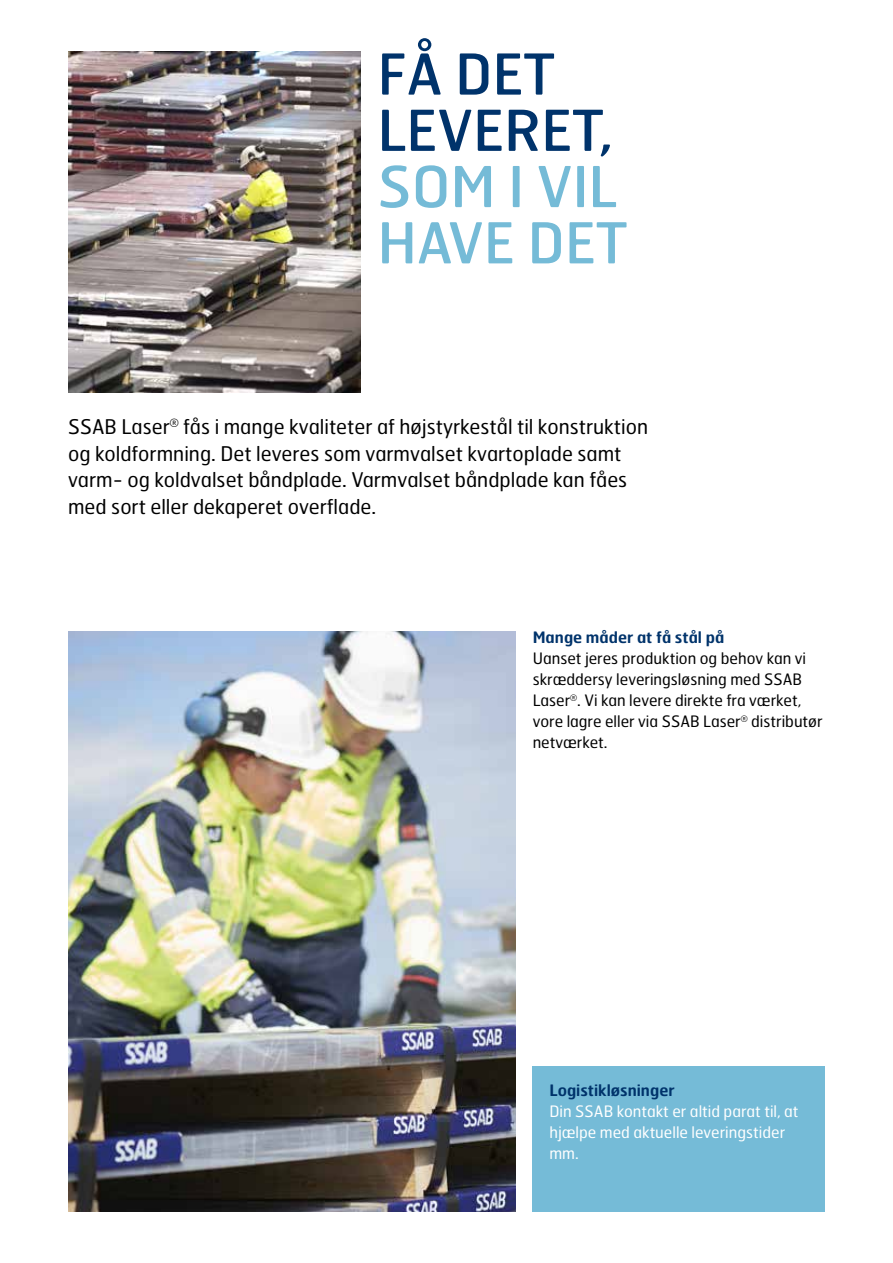
<style>
.page{position:relative;width:893px;height:1263px;background:#fff}
.page>*{position:absolute;margin:0;border:0;box-sizing:border-box;transform-origin:0 0}
.t1{font:56.25px/56.2px "Hermes FB";color:#75bbd7}
.t2{font:56.25px/56.2px "Hermes FB";color:#00336b}
.t3{font:20.25px/27px "Hermes FB";color:#000}
.t4{font:15.75px/21px "Hermes FB";color:#000}
.t5{font:15.75px/21px "Hermes FB";color:#fff}
.t6{font:600 15.75px "Hermes FB";color:#00336b}
</style>
<div class="page">
<img style="left:68px;top:631px;width:447px;height:581px">
<img style="left:68px;top:51px;width:293px;height:341px">
<div style="left:532px;top:1067px;width:293px;height:145px;background:#75bbd7"></div>
<h1 class="t2" style="left:378px;top:44px;width:237px">FÅ DET<br>LEVERET,</h1>
<h1 class="t1" style="left:378px;top:157px;width:251px">SOM I VIL<br>HAVE DET</h1>
<p class="t3" style="left:68px;top:412px;width:581px">SSAB Laser<sup>®</sup> fås i mange kvaliteter af højstyrkestål til konstruktion og koldformning. Det leveres som varmvalset kvartoplade samt varm- og koldvalset båndplade. Varmvalset båndplade kan fåes med sort eller dekaperet overflade.</p>
<p class="t6" style="left:533px;top:627px;width:193px">Mange måder at få stål på</p>
<p class="t4" style="left:533px;top:647px;width:291px">Uanset jeres produktion og behov kan vi skræddersy leveringsløsning med SSAB Laser<sup>®</sup>. Vi kan levere direkte fra værket, vore lagre eller via SSAB Laser<sup>®</sup> distributør netværket.</p>
<p class="t6" style="left:549px;top:1080px;width:127px">Logistikløsninger</p>
<p class="t5" style="left:549px;top:1100px;width:251px">Din SSAB kontakt er altid parat til, at hjælpe med aktuelle leveringstider mm.</p>
</div>
